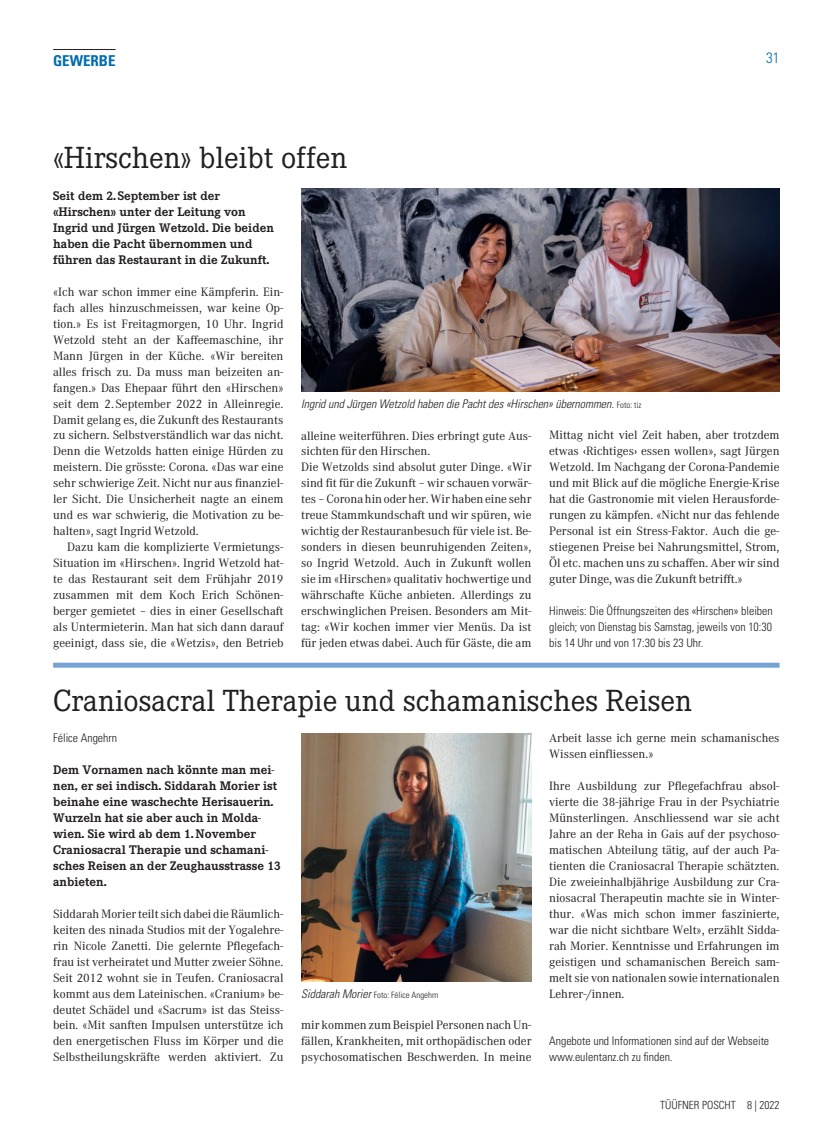
<style>
.page{position:relative;width:815px;height:1134px;background:#fff}
.page>*{position:absolute;margin:0;border:0;box-sizing:border-box;transform-origin:0 0}
.t1{font:30px "Corporate EBQ Regular 3";color:#231f20}
.t2{font:700 condensed 15px "Univers LT Std";color:#006caf}
.t3{font:300 condensed 15px "Univers LT Std";color:#006caf}
.t4{font:700 12.25px/16px "Corporate EBQ";color:#231f20}
.t5{font:11.88px/16px "Corporate ABQ Regular 2";color:#231f20;text-align:justify}
.t6{font:300 condensed 11.88px/16px "Univers LT Std";color:#231f20;text-align:justify}
.t7{font:italic 300 condensed 11.88px "Univers LT Std";color:#231f20}
.t8{font:300 condensed 11.25px "Univers LT Std";color:#231f20}
.t9{font:300 condensed 8.75px "Univers LT Std";color:#231f20}
.s1{font-style:normal;font-size:8.75px}
.s2{font-family:"Adelle Sans"}
.s3{font-style:italic;font-size:11.88px}
</style>
<div class="page">
<hr style="left:53px;top:49px;width:63px;height:1px;background:#231f20">
<img style="left:301px;top:189px;width:479px;height:203px">
<div style="left:53px;top:663px;width:727px;height:5px;background:#75a4d2"></div>
<img style="left:301px;top:733px;width:230px;height:248px">
<p class="t2" style="left:53px;top:51px;width:64px">GEWERBE</p>
<h1 class="t1" style="left:53px;top:141px;width:296px">«Hirschen» bleibt offen</h1>
<p class="t3" style="left:766px;top:49px;width:15px">31</p>
<p class="t4" style="left:53px;top:188px;width:222px">Seit dem 2.September ist der «Hirschen» unter der Leitung von Ingrid und Jürgen Wetzold. Die beiden haben die Pacht übernommen und führen das Restaurant in die Zukunft.</p>
<p class="t5" style="left:53px;top:284px;width:232px">«Ich war schon immer eine Kämpferin. Ein&shy;fach alles hinzuschmeissen, war keine Op&shy;tion.» Es ist Freitagmorgen, 10 Uhr. Ingrid Wetzold steht an der Kaffeemaschine, ihr Mann Jürgen in der Küche. «Wir bereiten alles frisch zu. Da muss man beizeiten an&shy;fangen.» Das Ehepaar führt den «Hirschen» seit dem 2.September 2022 in Alleinregie.<br>Damit gelang es, die Zukunft des Restaurants zu sichern. Selbstverständlich war das nicht.<br>Denn die Wetzolds hatten einige Hürden zu meistern. Die grösste: Corona. «Das war eine sehr schwierige Zeit. Nicht nur aus finanziel&shy;ler Sicht. Die Unsicherheit nagte an einem und es war schwierig, die Motivation zu be&shy;halten», sagt Ingrid Wetzold.</p>
<p class="t5" style="left:53px;top:539px;width:232px;text-indent:14px">Dazu kam die komplizierte Vermietungs-Situation im «Hirschen». Ingrid Wetzold hat&shy;te das Restaurant seit dem Frühjahr 2019 zusammen mit dem Koch Erich Schönen&shy;berger gemietet – dies in einer Gesellschaft als Untermieterin. Man hat sich dann darauf geeinigt, dass sie, die «Wetzis», den Betrieb</p>
<p class="t7" style="left:301px;top:396px;width:342px">Ingrid und Jürgen Wetzold haben die Pacht des «Hirschen» übernommen. <span class="s1">Foto: tiz</span></p>
<p class="t5" style="left:301px;top:427px;width:232px;text-align:left">alleine weiterführen. Dies erbringt gute Aus&shy;sichten für den Hirschen.<br>Die Wetzolds sind absolut guter Dinge. «Wir sind fit für die Zukunft – wir schauen vorwär&shy;tes – Corona hin oder her. Wir haben eine sehr treue Stammkundschaft und wir spüren, wie wichtig der Restauranbesuch für viele ist. Be&shy;sonders in diesen beunruhigenden Zeiten», so Ingrid Wetzold. Auch in Zukunft wollen sie im «Hirschen» qualitativ hochwertige und währschafte Küche anbieten. Allerdings zu erschwinglichen Preisen. Besonders am Mit&shy;tag: «Wir kochen immer vier Menüs. Da ist für jeden etwas dabei. Auch für Gäste, die am</p>
<p class="t5" style="left:549px;top:427px;width:232px">Mittag nicht viel Zeit haben, aber trotzdem etwas <span class="s2">‹</span>Richtiges<span class="s2">›</span> essen wollen», sagt Jürgen Wetzold. Im Nachgang der Corona-Pandemie und mit Blick auf die mögliche Energie-Krise hat die Gastronomie mit vielen Herausforde&shy;rungen zu kämpfen. «Nicht nur das fehlende Personal ist ein Stress-Faktor. Auch die ge&shy;stiegenen Preise bei Nahrungsmittel, Strom, Öl etc. machen uns zu schaffen. Aber wir sind guter Dinge, was die Zukunft betrifft.»</p>
<p class="t6" style="left:549px;top:603px;width:225px">Hinweis: Die Öffnungszeiten des «Hirschen» bleiben gleich; von Dienstag bis Samstag, jeweils von 10:30 bis 14 Uhr und von 17:30 bis 23 Uhr.</p>
<h1 class="t1" style="left:53px;top:683px;width:641px">Craniosacral Therapie und schamanisches Reisen</h1>
<p class="t6" style="left:53px;top:730px;width:65px">Félice Angehrn</p>
<p class="t4" style="left:53px;top:762px;width:229px">Dem Vornamen nach könnte man mei&shy;nen, er sei indisch. Siddarah Morier ist beinahe eine waschechte Herisauerin.<br>Wurzeln hat sie aber auch in Molda&shy;wien. Sie wird ab dem 1.November Craniosacral Therapie und schamani&shy;sches Reisen an der Zeughausstrasse 13 anbieten.</p>
<p class="t5" style="left:53px;top:906px;width:232px">Siddarah Morier teilt sich dabei die Räumlich&shy;keiten des ninada Studios mit der Yogalehre&shy;rin Nicole Zanetti. Die gelernte Pflegefach&shy;frau ist verheiratet und Mutter zweier Söhne.<br>Seit 2012 wohnt sie in Teufen. Craniosacral kommt aus dem Lateinischen. «Cranium» be&shy;deutet Schädel und «Sacrum» ist das Steiss&shy;bein. «Mit sanften Impulsen unterstütze ich den energetischen Fluss im Körper und die Selbstheilungskräfte werden aktiviert. Zu</p>
<p class="t9" style="left:301px;top:989px;width:139px"><span class="s3">Siddarah Morier</span> Foto: Félice Angehrn</p>
<p class="t5" style="left:301px;top:1017px;width:232px">mir kommen zum Beispiel Personen nach Un&shy;fällen, Krankheiten, mit orthopädischen oder psychosomatischen Beschwerden. In meine</p>
<p class="t5" style="left:549px;top:730px;width:232px">Arbeit lasse ich gerne mein schamanisches<br>Wissen einfliessen.»</p>
<p class="t5" style="left:549px;top:778px;width:232px">Ihre Ausbildung zur Pflegefachfrau absol&shy;vierte die 38-jährige Frau in der Psychiatrie Münsterlingen. Anschliessend war sie acht Jahre an der Reha in Gais auf der psychoso&shy;matischen Abteilung tätig, auf der auch Pa&shy;tienten die Craniosacral Therapie schätzten.<br>Die zweieinhalbjährige Ausbildung zur Cra&shy;niosacral Therapeutin machte sie in Winter&shy;thur. «Was mich schon immer faszinierte, war die nicht sichtbare Welt», erzählt Sidda&shy;rah Morier. Kenntnisse und Erfahrungen im geistigen und schamanischen Bereich sam&shy;melt sie von nationalen sowie internationalen Lehrer-/innen.</p>
<p class="t6" style="left:549px;top:1033px;width:221px">Angebote und Informationen sind auf der Webseite www.eulentanz.ch zu finden.</p>
<p class="t8" style="left:660px;top:1098px;width:121px">TÜÜFNER POSCHT 8 | 2022</p>
</div>
